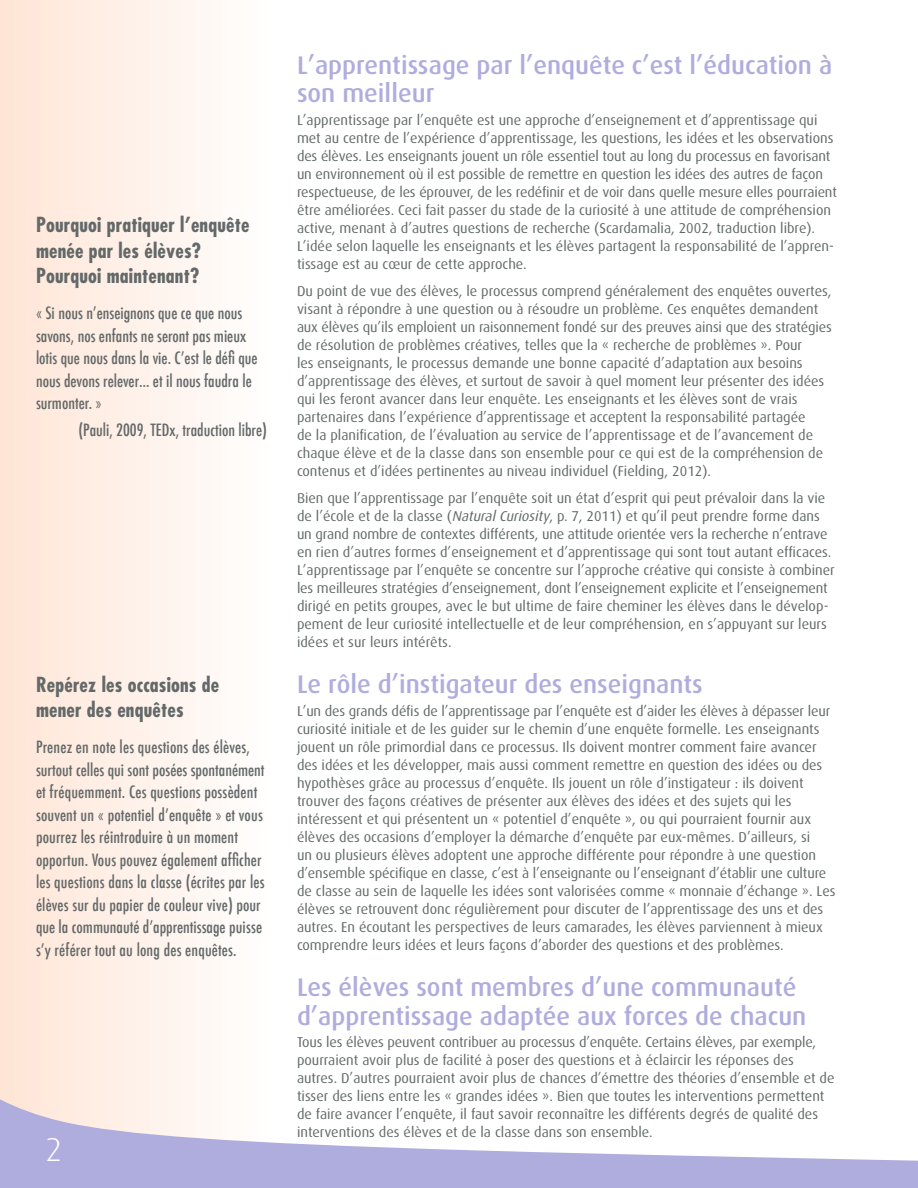
<style>
.page{position:relative;width:918px;height:1188px;background:#fff}
.page>*{position:absolute;margin:0;border:0;box-sizing:border-box;transform-origin:0 0}
.t1{font:300 33px "Dax";color:#fff}
.t2{font:500 25.5px/28.5px "Dax";color:#afadde}
.t3{font:700 condensed 20.25px/25.5px "Futura";letter-spacing:.01em;color:#636969}
.t4{font:500 condensed 16.5px/22.5px "Futura";letter-spacing:.005em;color:#636969}
.body_copy_after_H1{font:14.25px/18px "Dax";color:#636969}
.body_copy_more_space{font:14.25px/18px "Dax";color:#636969}
.s1{font-style:italic}
</style>
<div class="page">
<div style="left:0;top:0;width:276px;height:1186px;background:linear-gradient(to right,#ffe5d5,#fffeff)"></div>
<svg style="left:0;top:1089px;width:918px;height:99px"></svg>
<p class="t3" style="left:36px;top:212px;width:215px">Pourquoi pratiquer l’enquête menée par les élèves?<br>Pourquoi maintenant?</p>
<p class="t4" style="left:36px;top:302px;width:223px">« Si nous n’enseignons que ce que nous savons, nos enfants ne seront pas mieux lotis que nous dans la vie. C’est le défi que nous devons relever… et il nous faudra le surmonter. »</p>
<p class="t4" style="left:78px;top:419px;width:190px">(Pauli, 2009, TEDx, traduction libre)</p>
<p class="t3" style="left:36px;top:672px;width:185px">Repérez les occasions de mener des enquêtes</p>
<p class="t4" style="left:36px;top:736px;width:230px">Prenez en note les questions des élèves, surtout celles qui sont posées spontanément et fréquemment. Ces questions possèdent souvent un « potentiel d’enquête » et vous pourrez les réintroduire à un moment opportun. Vous pouvez également afficher les questions dans la classe (écrites par les élèves sur du papier de couleur vive) pour que la communauté d’apprentissage puisse s’y référer tout au long des enquêtes.</p>
<h1 class="t1" style="left:46px;top:1132px;width:18px">2</h1>
<h2 class="t2" style="left:297px;top:51px;width:537px">L’apprentissage par l’enquête c’est l’éducation à son meilleur</h2>
<p class="body_copy_after_H1" style="left:297px;top:111px;width:541px">L’apprentissage par l’enquête est une approche d’enseignement et d’apprentissage qui met au centre de l’expérience d’apprentissage, les questions, les idées et les observations des élèves. Les enseignants jouent un rôle essentiel tout au long du processus en favorisant un environnement où il est possible de remettre en question les idées des autres de façon respectueuse, de les éprouver, de les redéfinir et de voir dans quelle mesure elles pourraient être améliorées. Ceci fait passer du stade de la curiosité à une attitude de compréhension active, menant à d’autres questions de recherche (Scardamalia, 2002, traduction libre).<br>L’idée selon laquelle les enseignants et les élèves partagent la responsabilité de l’appren&shy;tissage est au cœur de cette approche.</p>
<p class="body_copy_more_space" style="left:297px;top:282px;width:536px">Du point de vue des élèves, le processus comprend généralement des enquêtes ouvertes, visant à répondre à une question ou à résoudre un problème. Ces enquêtes demandent aux élèves qu’ils emploient un raisonnement fondé sur des preuves ainsi que des stratégies de résolution de problèmes créatives, telles que la « recherche de problèmes ». Pour<br>les enseignants, le processus demande une bonne capacité d’adaptation aux besoins d’apprentissage des élèves, et surtout de savoir à quel moment leur présenter des idées qui les feront avancer dans leur enquête. Les enseignants et les élèves sont de vrais partenaires dans l’expérience d’apprentissage et acceptent la responsabilité partagée<br>de la planification, de l’évaluation au service de l’apprentissage et de l’avancement de chaque élève et de la classe dans son ensemble pour ce qui est de la compréhension de contenus et d’idées pertinentes au niveau individuel (Fielding, 2012).</p>
<p class="body_copy_more_space" style="left:297px;top:489px;width:539px">Bien que l’apprentissage par l’enquête soit un état d’esprit qui peut prévaloir dans la vie de l’école et de la classe (<span class="s1">NaturalCuriosity</span>, p. 7, 2011) et qu’il peut prendre forme dans un grand nombre de contextes différents, une attitude orientée vers la recherche n’entrave en rien d’autres formes d’enseignement et d’apprentissage qui sont tout autant efficaces.<br>L’apprentissage par l’enquête se concentre sur l’approche créative qui consiste à combiner les meilleures stratégies d’enseignement, dont l’enseignement explicite et l’enseignement dirigé en petits groupes, avec le but ultime de faire cheminer les élèves dans le dévelop&shy;pement de leur curiosité intellectuelle et de leur compréhension, en s’appuyant sur leurs idées et sur leurs intérêts.</p>
<h2 class="t2" style="left:297px;top:670px;width:407px">Le rôle d’instigateur des enseignants</h2>
<p class="body_copy_after_H1" style="left:297px;top:702px;width:540px">L’un des grands défis de l’apprentissage par l’enquête est d’aider les élèves à dépasser leur curiosité initiale et de les guider sur le chemin d’une enquête formelle. Les enseignants jouent un rôle primordial dans ce processus. Ils doivent montrer comment faire avancer des idées et les développer, mais aussi comment remettre en question des idées ou des hypothèses grâce au processus d’enquête. Ils jouent un rôle d’instigateur : ils doivent trouver des façons créatives de présenter aux élèves des idées et des sujets qui les intéressent et qui présentent un « potentiel d’enquête », ou qui pourraient fournir aux élèves des occasions d’employer la démarche d’enquête par eux-mêmes. D’ailleurs, si<br>un ou plusieurs élèves adoptent une approche différente pour répondre à une question d’ensemble spécifique en classe, c’est à l’enseignante ou l’enseignant d’établir une culture de classe au sein de laquelle les idées sont valorisées comme « monnaie d’échange ». Les élèves se retrouvent donc régulièrement pour discuter de l’apprentissage des uns et des autres. En écoutant les perspectives de leurs camarades, les élèves parviennent à mieux comprendre leurs idées et leurs façons d’aborder des questions et des problèmes.</p>
<h2 class="t2" style="left:297px;top:973px;width:511px">Les élèves sont membres d’une communauté d’apprentissage adaptée aux forces de chacun</h2>
<p class="body_copy_after_H1" style="left:297px;top:1033px;width:539px">Tous les élèves peuvent contribuer au processus d’enquête. Certains élèves, par exemple, pourraient avoir plus de facilité à poser des questions et à éclaircir les réponses des autres. D’autres pourraient avoir plus de chances d’émettre des théories d’ensemble et de tisser des liens entre les « grandes idées ». Bien que toutes les interventions permettent de faire avancer l’enquête, il faut savoir reconnaître les différents degrés de qualité des interventions des élèves et de la classe dans son ensemble.</p>
</div>
